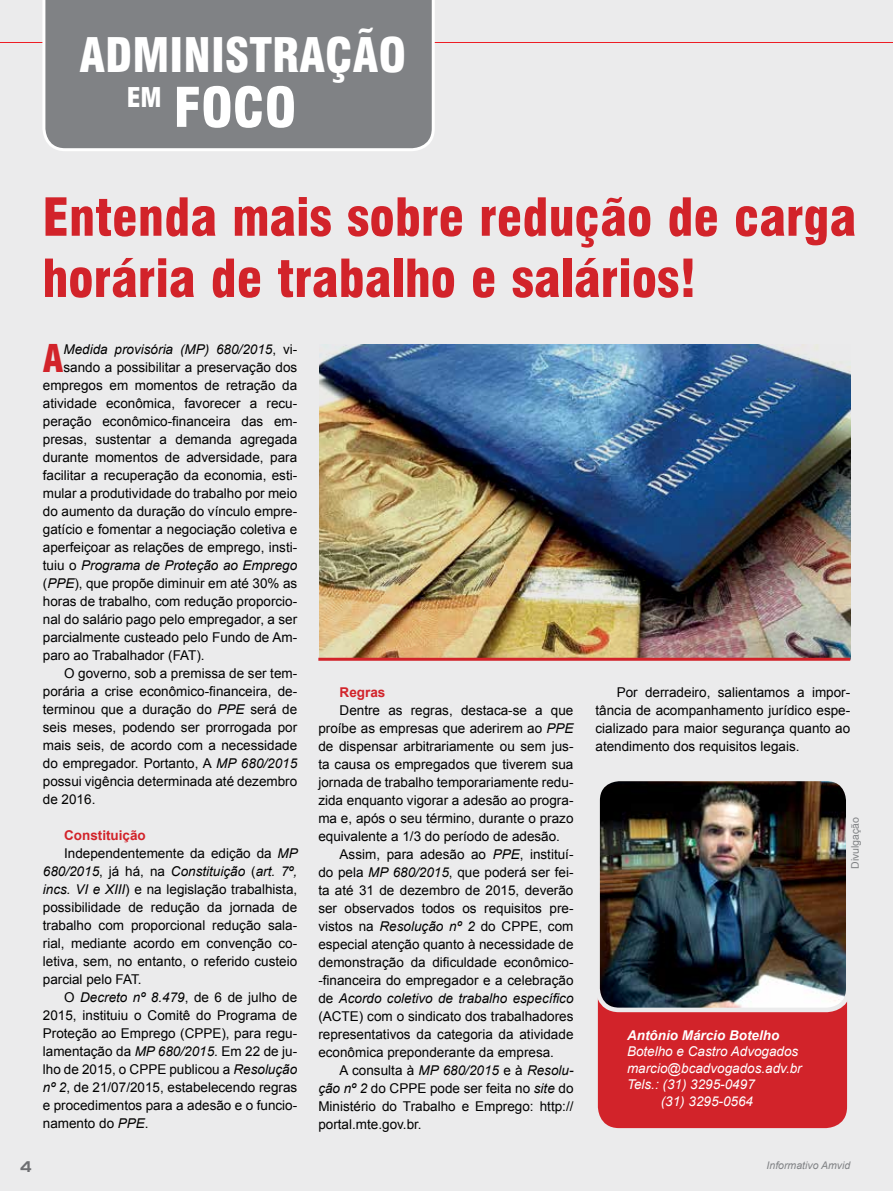
<style>
.page{position:relative;width:893px;height:1191px;background:#ebebec}
.page>*{position:absolute;margin:0;border:0;box-sizing:border-box;transform-origin:0 0}
.t1{font:53.25px "Corporate Black SWFTE";color:#fff}
.t2{font:51px/61.2px "Corporate Black SWFTE";color:#d2232a}
.t3{font:46.5px "Corporate Black SWFTE";color:#fff}
.t4{font:37.35px "Corporate Black SWFTE";color:#d2232a}
.t5{font:15px "Aero Regular SWFTE";color:#6d6e71}
.t6{font:13.5px/18px "Arial";color:#000;text-align:justify}
.t7{font:italic 13.5px "Arial";color:#000}
.t8{font:italic 13.5px "Arial";color:#fff}
.t9{font:italic 700 13.5px "Arial";color:#fff}
.t10{font:700 13.5px "Arial";color:#d2232a}
.t11{font:italic 10.5px "Arial";color:#808285}
.t12{font:10.5px "Helvetica";color:#808285}
.s1{font-style:normal}
.s2{font-style:italic}
</style>
<div class="page">
<hr style="left:0;top:42px;width:893px;height:1px;background:#ed1d24">
<div style="left:42px;top:0;width:393px;height:151px;background:#808285"></div>
<div style="left:598px;top:957px;width:249px;height:171px;background:#d2232a;border-radius:21px"></div>
<img style="left:601px;top:782px;width:247px;height:228px">
<div style="left:595px;top:776px;width:255px;height:236px;border:5px solid #ebebec;border-radius:22px"></div>
<img style="left:319px;top:345px;width:531px;height:313px">
<hr style="left:318px;top:658px;width:532px;height:3px;background:#d2232a">
<h3 class="t3" style="left:80px;top:28px;width:328px">ADMINISTRAÇÃO</h3>
<h1 class="t1" style="left:127px;top:76px;width:171px"><sup>EM</sup> FOCO</h1>
<h2 class="t2" style="left:42px;top:187px;width:815px">Entenda mais sobre redução de carga horária de trabalho e salários!</h2>
<h3 class="t4" style="left:43px;top:336px;width:22px">A</h3>
<p class="t7" style="left:64px;top:340px;width:235px">Medida provisória (MP) 680/2015<span class="s1">, vi-</span></p>
<p class="t6" style="left:64px;top:358px;width:235px">sando a possibilitar a preservação dos</p>
<p class="t6" style="left:43px;top:376px;width:256px">empregos em momentos de retração da</p>
<p class="t6" style="left:43px;top:394px;width:256px">atividade econômica, favorecer a recu-</p>
<p class="t6" style="left:43px;top:412px;width:256px">peração econômico-financeira das em-</p>
<p class="t6" style="left:43px;top:430px;width:256px">presas, sustentar a demanda agregada</p>
<p class="t6" style="left:43px;top:448px;width:256px">durante momentos de adversidade, para</p>
<p class="t6" style="left:43px;top:466px;width:256px">facilitar a recuperação da economia, esti-</p>
<p class="t6" style="left:43px;top:484px;width:256px">mular a produtividade do trabalho por meio</p>
<p class="t6" style="left:43px;top:502px;width:256px">do aumento da duração do vínculo empre-</p>
<p class="t6" style="left:43px;top:520px;width:256px">gatício e fomentar a negociação coletiva e</p>
<p class="t6" style="left:43px;top:538px;width:256px">aperfeiçoar as relações de emprego, insti-</p>
<p class="t7" style="left:43px;top:556px;width:256px"><span class="s1">tuiu o</span> Programa de Proteção ao Emprego</p>
<p class="t6" style="left:43px;top:574px;width:256px">(<span class="s2">PPE</span>), que propõe diminuir em até 30% as</p>
<p class="t6" style="left:43px;top:592px;width:256px">horas de trabalho, com redução proporcio-</p>
<p class="t6" style="left:43px;top:610px;width:256px">nal do salário pago pelo empregador, a ser</p>
<p class="t6" style="left:43px;top:628px;width:256px">parcialmente custeado pelo Fundo de Am-</p>
<p class="t6" style="left:43px;top:646px;width:163px">paro ao Trabalhador (FAT).</p>
<p class="t6" style="left:64px;top:664px;width:235px">O governo, sob a premissa de ser tem-</p>
<p class="t6" style="left:43px;top:682px;width:256px">porária a crise econômico-financeira, de-</p>
<p class="t6" style="left:43px;top:700px;width:256px">terminou que a duração do <span class="s2">PPE</span> será de</p>
<p class="t6" style="left:43px;top:718px;width:256px">seis meses, podendo ser prorrogada por</p>
<p class="t6" style="left:43px;top:736px;width:256px">mais seis, de acordo com a necessidade</p>
<p class="t6" style="left:43px;top:754px;width:256px">do empregador. Portanto, A <span class="s2">MP 680/2015</span></p>
<p class="t6" style="left:43px;top:772px;width:256px">possui vigência determinada até dezembro</p>
<p class="t6" style="left:43px;top:790px;width:54px">de 2016.</p>
<p class="t10" style="left:64px;top:826px;width:83px">Constituição</p>
<p class="t6" style="left:64px;top:844px;width:235px">Independentemente da edição da <span class="s2">MP</span></p>
<p class="t7" style="left:43px;top:862px;width:256px">680/2015<span class="s1">, já há, na</span> Constituição <span class="s1">(</span>art. 7º,</p>
<p class="t6" style="left:43px;top:880px;width:256px"><span class="s2">incs. VI e XIII</span>) e na legislação trabalhista,</p>
<p class="t6" style="left:43px;top:898px;width:256px">possibilidade de redução da jornada de</p>
<p class="t6" style="left:43px;top:916px;width:256px">trabalho com proporcional redução sala-</p>
<p class="t6" style="left:43px;top:934px;width:256px">rial, mediante acordo em convenção co-</p>
<p class="t6" style="left:43px;top:952px;width:256px">letiva, sem, no entanto, o referido custeio</p>
<p class="t6" style="left:43px;top:970px;width:100px">parcial pelo FAT.</p>
<p class="t6" style="left:64px;top:988px;width:235px">O <span class="s2">Decreto nº 8.479</span>, de 6 de julho de</p>
<p class="t6" style="left:43px;top:1006px;width:256px">2015, instituiu o Comitê do Programa de</p>
<p class="t6" style="left:43px;top:1024px;width:256px">Proteção ao Emprego (CPPE), para regu-</p>
<p class="t6" style="left:43px;top:1042px;width:256px">lamentação da <span class="s2">MP 680/2015</span>. Em 22 de ju-</p>
<p class="t6" style="left:43px;top:1060px;width:256px">lho de 2015, o CPPE publicou a <span class="s2">Resolução</span></p>
<p class="t6" style="left:43px;top:1078px;width:256px"><span class="s2">nº 2</span>, de 21/07/2015, estabelecendo regras</p>
<p class="t6" style="left:43px;top:1096px;width:256px">e procedimentos para a adesão e o funcio-</p>
<p class="t6" style="left:43px;top:1114px;width:107px">namento do <span class="s2">PPE</span>.</p>
<p class="t10" style="left:340px;top:683px;width:47px">Regras</p>
<p class="t6" style="left:340px;top:701px;width:235px">Dentre as regras, destaca-se a que</p>
<p class="t6" style="left:318px;top:719px;width:257px">proíbe as empresas que aderirem ao <span class="s2">PPE</span></p>
<p class="t6" style="left:318px;top:737px;width:257px">de dispensar arbitrariamente ou sem jus-</p>
<p class="t6" style="left:318px;top:755px;width:257px">ta causa os empregados que tiverem sua</p>
<p class="t6" style="left:318px;top:773px;width:257px">jornada de trabalho temporariamente redu-</p>
<p class="t6" style="left:318px;top:791px;width:257px">zida enquanto vigorar a adesão ao progra-</p>
<p class="t6" style="left:318px;top:809px;width:257px">ma e, após o seu término, durante o prazo</p>
<p class="t6" style="left:318px;top:827px;width:243px">equivalente a 1/3 do período de adesão.</p>
<p class="t6" style="left:340px;top:845px;width:235px">Assim, para adesão ao <span class="s2">PPE</span>, instituí-</p>
<p class="t6" style="left:318px;top:863px;width:257px">do pela <span class="s2">MP 680/2015</span>, que poderá ser fei-</p>
<p class="t6" style="left:318px;top:881px;width:257px">ta até 31 de dezembro de 2015, deverão</p>
<p class="t6" style="left:318px;top:899px;width:257px">ser observados todos os requisitos pre-</p>
<p class="t6" style="left:318px;top:917px;width:257px">vistos na <span class="s2">Resolução nº 2</span> do CPPE, com</p>
<p class="t6" style="left:318px;top:935px;width:257px">especial atenção quanto à necessidade de</p>
<p class="t6" style="left:318px;top:953px;width:257px">demonstração da dificuldade econômico-</p>
<p class="t6" style="left:318px;top:971px;width:257px">-financeira do empregador e a celebração</p>
<p class="t7" style="left:318px;top:989px;width:257px"><span class="s1">de</span> Acordo coletivo de trabalho específico</p>
<p class="t6" style="left:318px;top:1007px;width:257px">(ACTE) com o sindicato dos trabalhadores</p>
<p class="t6" style="left:318px;top:1025px;width:257px">representativos da categoria da atividade</p>
<p class="t6" style="left:318px;top:1043px;width:237px">econômica preponderante da empresa.</p>
<p class="t7" style="left:340px;top:1061px;width:235px"><span class="s1">A consulta à</span> MP 680/2015 <span class="s1">e à</span> Resolu-</p>
<p class="t6" style="left:318px;top:1079px;width:257px"><span class="s2">ção nº 2</span> do CPPE pode ser feita no <span class="s2">site</span> do</p>
<p class="t6" style="left:318px;top:1097px;width:257px">Ministério do Trabalho e Emprego: http://</p>
<p class="t6" style="left:318px;top:1115px;width:105px">portal.mte.gov.br.</p>
<p class="t6" style="left:595px;top:683px;width:256px;text-indent:21px">Por derradeiro, salientamos a impor&shy;tância de acompanhamento jurídico espe&shy;cializado para maior segurança quanto ao atendimento dos requisitos legais.</p>
<p class="t12" style="left:849px;top:869px;width:53px;rotate:-90deg">Divulgação</p>
<p class="t9" style="left:627px;top:1026px;width:154px">Antônio Márcio Botelho</p>
<p class="t8" style="left:627px;top:1042px;width:173px">Botelho e Castro Advogados</p>
<p class="t8" style="left:627px;top:1059px;width:176px">marcio@bcadvogados.adv.br</p>
<p class="t8" style="left:627px;top:1075px;width:129px">Tels.: (31) 3295-0497</p>
<p class="t8" style="left:661px;top:1092px;width:94px">(31) 3295-0564</p>
<p class="t5" style="left:20px;top:1157px;width:13px">4</p>
<p class="t11" style="left:767px;top:1158px;width:85px">Informativo Amvid</p>
</div>
